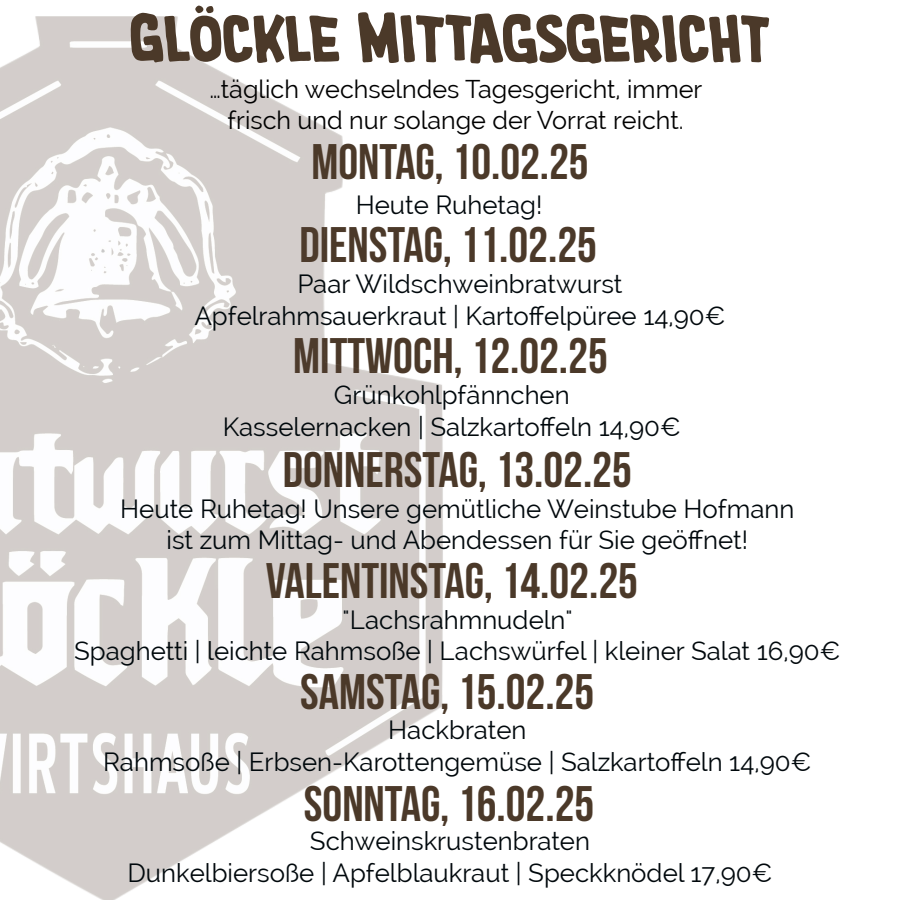
<style>
.page{position:relative;width:900px;height:900px;background:#fff}
.page>*{position:absolute;margin:0;border:0;box-sizing:border-box;transform-origin:0 0}
.t1{font:700 56.1px "Imaginary Friend BB";color:#4b3929}
.t2{font:49.9px "Bebas Neue";color:#4b3929}
.t3{font:25.8px/31.6px "Raleway";color:#00080c;text-align:center}
.t4{font:25.2px/30.8px "Raleway";color:#000;text-align:center}
</style>
<div class="page">
<img style="left:0;top:16px;width:443px;height:884px">
<h1 class="t1" style="left:129px;top:-4px;width:642px">GLÖCKLE MITTAGSGERICHT</h1>
<p class="t4" style="left:209px;top:74px;width:495px">…täglich wechselndes Tagesgericht, immer frisch und nur solange der Vorrat reicht.</p>
<h2 class="t2" style="left:311px;top:135px;width:279px">MONTAG, 10.02.25</h2>
<p class="t3" style="left:356px;top:189px;width:188px">Heute Ruhetag!</p>
<h2 class="t2" style="left:299px;top:217px;width:299px">DIENSTAG, 11.02.25</h2>
<p class="t3" style="left:194px;top:268px;width:533px">Paar Wildschweinbratwurst<br>Apfelrahmsauerkraut | Kartoffelpüree 14,90€</p>
<h2 class="t2" style="left:293px;top:328px;width:316px">MITTWOCH, 12.02.25</h2>
<p class="t3" style="left:223px;top:379px;width:460px">Grünkohlpfännchen<br>Kasselernacken | Salzkartoffeln 14,90€</p>
<h2 class="t2" style="left:283px;top:443px;width:351px">DONNERSTAG, 13.02.25</h2>
<p class="t3" style="left:120px;top:493px;width:676px">Heute Ruhetag! Unsere gemütliche Weinstube Hofmann ist zum Mittag- und Abendessen für Sie geöffnet!</p>
<h2 class="t2" style="left:266px;top:553px;width:374px">VALENTINSTAG, 14.02.25</h2>
<p class="t3" style="left:74px;top:604px;width:768px">"Lachsrahmnudeln"<br>Spaghetti | leichte Rahmsoße | Lachswürfel | kleiner Salat 16,90€</p>
<h2 class="t2" style="left:300px;top:664px;width:295px">SAMSTAG, 15.02.25</h2>
<p class="t3" style="left:103px;top:714px;width:710px">Hackbraten<br>Rahmsoße | Erbsen-Karottengemüse | Salzkartoffeln 14,90€</p>
<h2 class="t2" style="left:304px;top:776px;width:292px">SONNTAG, 16.02.25</h2>
<p class="t3" style="left:127px;top:825px;width:647px">Schweinskrustenbraten<br>Dunkelbiersoße | Apfelblaukraut | Speckknödel 17,90€</p>
</div>
